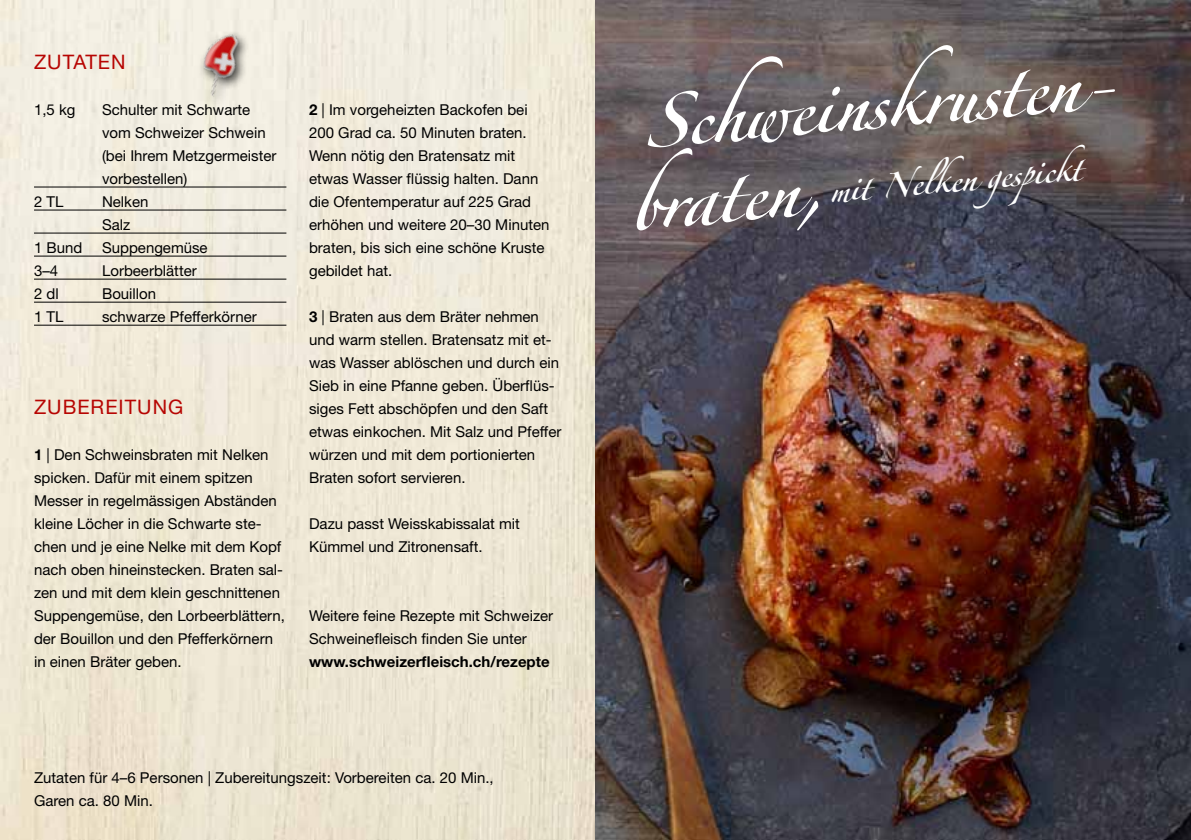
<style>
.page{position:relative;width:1191px;height:840px;background:#fff}
.page>*{position:absolute;margin:0;border:0;box-sizing:border-box;transform-origin:0 0}
.t1{font:700 48px "Proviande";color:#fff}
.t2{font:700 22px "Proviande";color:#fff}
.t3{font:20px "Helvetica Neue LT Std";letter-spacing:.05em;color:#b70502}
.t4{font:15px/23px "Helvetica Neue LT Std";color:#000}
.t5{font:700 15px "Helvetica Neue LT Std";color:#000}
.s1{font-weight:700}
.s2{font-size:48px}
</style>
<div class="page">
<img style="left:0;top:0;width:595px;height:839px">
<img style="left:595px;top:0;width:596px;height:839px">
<hr style="left:34px;top:186px;width:252px;height:1px;background:#000">
<hr style="left:34px;top:209px;width:252px;height:1px;background:#000">
<hr style="left:34px;top:232px;width:252px;height:1px;background:#000">
<hr style="left:34px;top:255px;width:252px;height:1px;background:#000">
<hr style="left:34px;top:278px;width:252px;height:1px;background:#000">
<hr style="left:34px;top:301px;width:252px;height:1px;background:#000">
<hr style="left:34px;top:324px;width:252px;height:1px;background:#000">
<div style="left:198px;top:31px;width:53px;height:77px;background:#000;opacity:.75"></div>
<img style="left:201px;top:12px;width:73px;height:86px">
<h3 class="t3" style="left:34px;top:50px;width:78px">Zutaten</h3>
<p class="t4" style="left:34px;top:98px;width:43px">1,5 kg</p>
<p class="t4" style="left:102px;top:98px;width:176px">Schulter mit Schwarte vom Schweizer Schwein (bei Ihrem Metzgermeister vorbestellen)</p>
<p class="t4" style="left:34px;top:190px;width:31px">2 TL</p>
<p class="t4" style="left:102px;top:190px;width:48px">Nelken<br>Salz</p>
<p class="t4" style="left:34px;top:236px;width:50px">1 Bund</p>
<p class="t4" style="left:102px;top:236px;width:107px">Suppengemüse</p>
<p class="t4" style="left:34px;top:259px;width:26px">3–4</p>
<p class="t4" style="left:102px;top:259px;width:96px">Lorbeerblätter</p>
<p class="t4" style="left:34px;top:282px;width:26px">2 dl</p>
<p class="t4" style="left:102px;top:282px;width:56px">Bouillon</p>
<p class="t4" style="left:34px;top:305px;width:31px">1 TL</p>
<p class="t4" style="left:102px;top:305px;width:156px">schwarze Pfefferkörner</p>
<h3 class="t3" style="left:34px;top:395px;width:42px">Zuberei</h3>
<h3 class="t3" style="left:125px;top:395px;width:43px">tung</h3>
<p class="t4" style="left:34px;top:443px;width:252px"><span class="s1">1</span> | Den Schweinsbraten mit Nelken spicken. Dafür mit einem spitzen Messer in regelmässigen Abständen kleine Löcher in die Schwarte ste&shy;chen und je eine Nelke mit dem Kopf nach oben hineinstecken. Braten sal&shy;zen und mit dem klein geschnittenen Suppengemüse, den Lorbeerblättern, der Bouillon und den Pfefferkörnern in einen Bräter geben.</p>
<p class="t4" style="left:309px;top:98px;width:242px"><span class="s1">2</span> | Im vorgeheizten Backofen bei<br>200 Grad ca. 50 Minuten braten.<br>Wenn nötig den Bratensatz mit etwas Wasser flüssig halten. Dann die Ofentemperatur auf 225 Grad erhöhen und weitere 20–30 Minuten braten, bis sich eine schöne Kruste gebildet hat.</p>
<p class="t4" style="left:309px;top:305px;width:254px"><span class="s1">3</span> | Braten aus dem Bräter nehmen und warm stellen. Bratensatz mit et&shy;was Wasser ablöschen und durch ein Sieb in eine Pfanne geben. Überflüs&shy;siges Fett abschöpfen und den Saft etwas einkochen. Mit Salz und Pfeffer würzen und mit dem portionierten Braten sofort servieren.</p>
<p class="t4" style="left:309px;top:512px;width:212px">Dazu passt Weisskabissalat mit<br>Kümmel und Zitronensaft.</p>
<p class="t4" style="left:309px;top:604px;width:246px">Weitere feine Rezepte mit Schweizer<br>Schweinefleisch finden Sie unter</p>
<p class="t5" style="left:309px;top:652px;width:242px">www.schweizerfleisch.ch/rezepte</p>
<p class="t4" style="left:34px;top:765px;width:461px">Zutaten für 4–6 Personen | Zubereitungszeit: Vorbereiten ca. 20 Min.,<br>Garen ca. 80 Min.</p>
<h1 class="t1" style="left:643px;top:103px;width:458px;rotate:-5deg">Schweinskrusten-</h1>
<h2 class="t2" style="left:628px;top:199px;width:456px;rotate:-5deg"><span class="s2">braten,</span> mit Nelken gespickt</h2>
</div>
